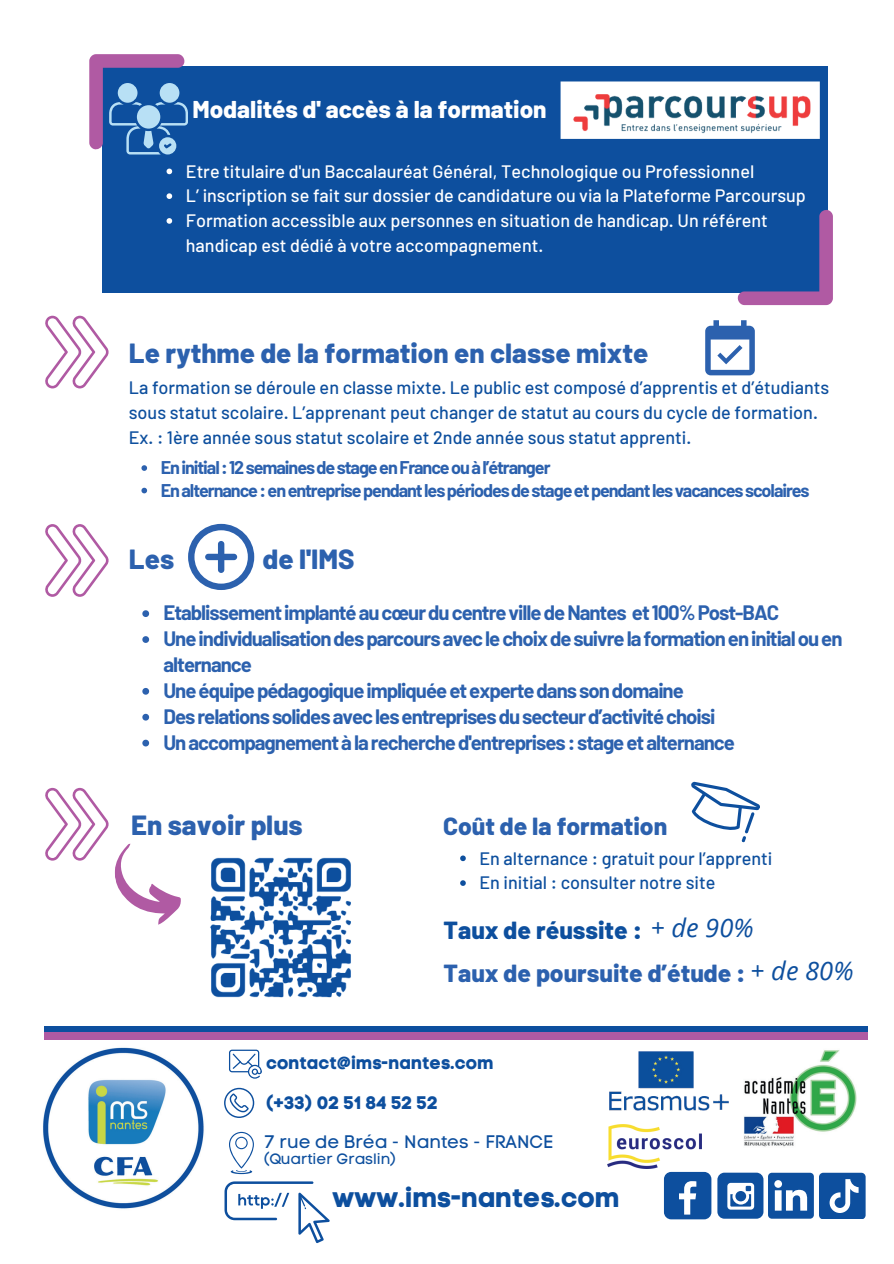
<style>
.page{position:relative;width:894px;height:1264px;background:#fff}
.page>*{position:absolute;margin:0;border:0;box-sizing:border-box;transform-origin:0 0}
.t1{font:800 27.75px "Barlow";color:#2c61ae}
.t2{font:27.3px "Code Pro Bold LC";letter-spacing:-.005em;color:#0d4f9e}
.t3{font:800 24.6px/43.5px "Barlow";color:#2c61ae}
.t4{font:800 24.3px "Barlow";color:#fff}
.t5{font:700 20.4px/25.8px "Barlow";letter-spacing:-.05em;color:#2c61ae}
.t6{font:500 18px/24.8px "Barlow";color:#0d4f9e}
.t7{font:500 18px/24.8px "Barlow";color:#fff}
.t8{font:700 18px/22.5px "Barlow";letter-spacing:-.06em;color:#2c61ae}
.t9{font:18px "Code Pro Bold LC";color:#0d4f9e}
.t10{font:18px "Code Pro Normal LC";color:#0d4f9e}
.t11{font:15px "Code Pro Normal LC";color:#0d4f9e}
.s1{color:#0d4f9e}
.s2{font-family:"Open Sans";font-weight:400;font-style:italic;font-size:25.5px;color:#0d4f9e}
</style>
<div class="page">
<div style="left:44px;top:1025px;width:822px;height:7px;background:#0d4f9e"></div>
<div style="left:44px;top:1032px;width:822px;height:8px;background:#b05aa3"></div>
<svg style="left:229px;top:1049px;width:32px;height:29px"></svg>
<div style="left:102px;top:67px;width:724px;height:226px;background:#0d4f9e"></div>
<svg style="left:89px;top:54px;width:99px;height:100px"></svg>
<svg style="left:705px;top:320px;width:49px;height:55px"></svg>
<svg style="left:45px;top:316px;width:64px;height:72px"></svg>
<svg style="left:166px;top:169px;width:6px;height:5px"></svg>
<svg style="left:166px;top:193px;width:6px;height:6px"></svg>
<svg style="left:166px;top:218px;width:6px;height:6px"></svg>
<svg style="left:737px;top:209px;width:95px;height:96px"></svg>
<svg style="left:188px;top:524px;width:66px;height:66px"></svg>
<svg style="left:691px;top:781px;width:69px;height:61px"></svg>
<img style="left:43px;top:1047px;width:161px;height:162px">
<svg style="left:224px;top:1087px;width:30px;height:30px"></svg>
<svg style="left:229px;top:1131px;width:25px;height:43px"></svg>
<svg style="left:224px;top:1181px;width:105px;height:61px"></svg>
<img style="left:744px;top:1050px;width:113px;height:97px">
<img style="left:560px;top:66px;width:263px;height:73px">
<svg style="left:45px;top:524px;width:64px;height:73px"></svg>
<div style="left:663px;top:1171px;width:48px;height:48px;background:#0d4f9e;border-radius:7px"></div>
<svg style="left:679px;top:1181px;width:17px;height:33px"></svg>
<div style="left:717px;top:1172px;width:46px;height:46px;background:#0d4f9e;border-radius:7px"></div>
<svg style="left:727px;top:1182px;width:27px;height:27px"></svg>
<svg style="left:45px;top:787px;width:136px;height:137px"></svg>
<img style="left:609px;top:1051px;width:120px;height:60px">
<img style="left:607px;top:1124px;width:94px;height:43px">
<svg style="left:768px;top:1172px;width:96px;height:46px"></svg>
<img style="left:210px;top:857px;width:141px;height:141px">
<svg style="left:142px;top:610px;width:7px;height:7px"></svg>
<svg style="left:142px;top:636px;width:7px;height:7px"></svg>
<svg style="left:142px;top:688px;width:7px;height:59px"></svg>
<svg style="left:141px;top:465px;width:6px;height:6px"></svg>
<svg style="left:141px;top:488px;width:6px;height:5px"></svg>
<svg style="left:460px;top:855px;width:5px;height:6px"></svg>
<svg style="left:460px;top:880px;width:5px;height:5px"></svg>
<p class="t4" style="left:192px;top:94px;width:355px">Modalités d' accès à la formation</p>
<p class="t7" style="left:186px;top:158px;width:621px">Etre titulaire d'un Baccalauréat Général, Technologique ou Professionnel<br>L’ inscription se fait sur dossier de candidature ou via la Plateforme Parcoursup Formation accessible aux personnes en situation de handicap. Un référent handicap est dédié à votre accompagnement.</p>
<h1 class="t1" style="left:129px;top:336px;width:521px">Le rythme de la formation en classe mixte</h1>
<p class="t6" style="left:129px;top:375px;width:701px">La formation se déroule en classe mixte. Le public est composé d’apprentis et d’étudiants sous statut scolaire. L’apprenant peut changer de statut au cours du cycle de formation.<br>Ex. : 1ère année sous statut scolaire et 2nde année sous statut apprenti.</p>
<p class="t8" style="left:161px;top:456px;width:650px">En initial : 12 semaines de stage en France ou à l’étranger<br>En alternance : en entreprise pendant les périodes de stage et pendant les vacances scolaires</p>
<h1 class="t1" style="left:129px;top:541px;width:47px">Les</h1>
<h1 class="t1" style="left:263px;top:541px;width:93px">de l'IMS</h1>
<p class="t5" style="left:163px;top:600px;width:680px">Etablissement implanté au cœur du centre ville de Nantes et 100% Post-BAC<br>Une individualisation des parcours avec le choix de suivre la formation en initial ou en alternance<br>Une équipe pédagogique impliquée et experte dans son domaine<br>Des relations solides avec les entreprises du secteur d’activité choisi<br>Un accompagnement à la recherche d'entreprises : stage et alternance</p>
<h1 class="t1" style="left:131px;top:807px;width:173px">En savoir plus</h1>
<p class="t3" style="left:443px;top:804px;width:226px">Coût de la formation</p>
<p class="t6" style="left:479px;top:845px;width:294px">En alternance : gratuit pour l’apprenti<br>En initial : consulter notre site</p>
<p class="t3" style="left:443px;top:907px;width:411px"><span class="s1">Taux de réussite :</span> <span class="s2">+ de 90%<br></span>Taux de poursuite d’étude : <span class="s2">+ de 80%</span></p>
<p class="t9" style="left:266px;top:1051px;width:229px">contact@ims-nantes.com</p>
<p class="t9" style="left:266px;top:1091px;width:173px">(+33) 02 51 84 52 52</p>
<p class="t10" style="left:264px;top:1131px;width:290px">7 rue de Bréa - Nantes - FRANCE</p>
<p class="t11" style="left:264px;top:1150px;width:133px">(Quartier Graslin)</p>
<h2 class="t2" style="left:333px;top:1180px;width:289px">www.ims-nantes.com</h2>
</div>
